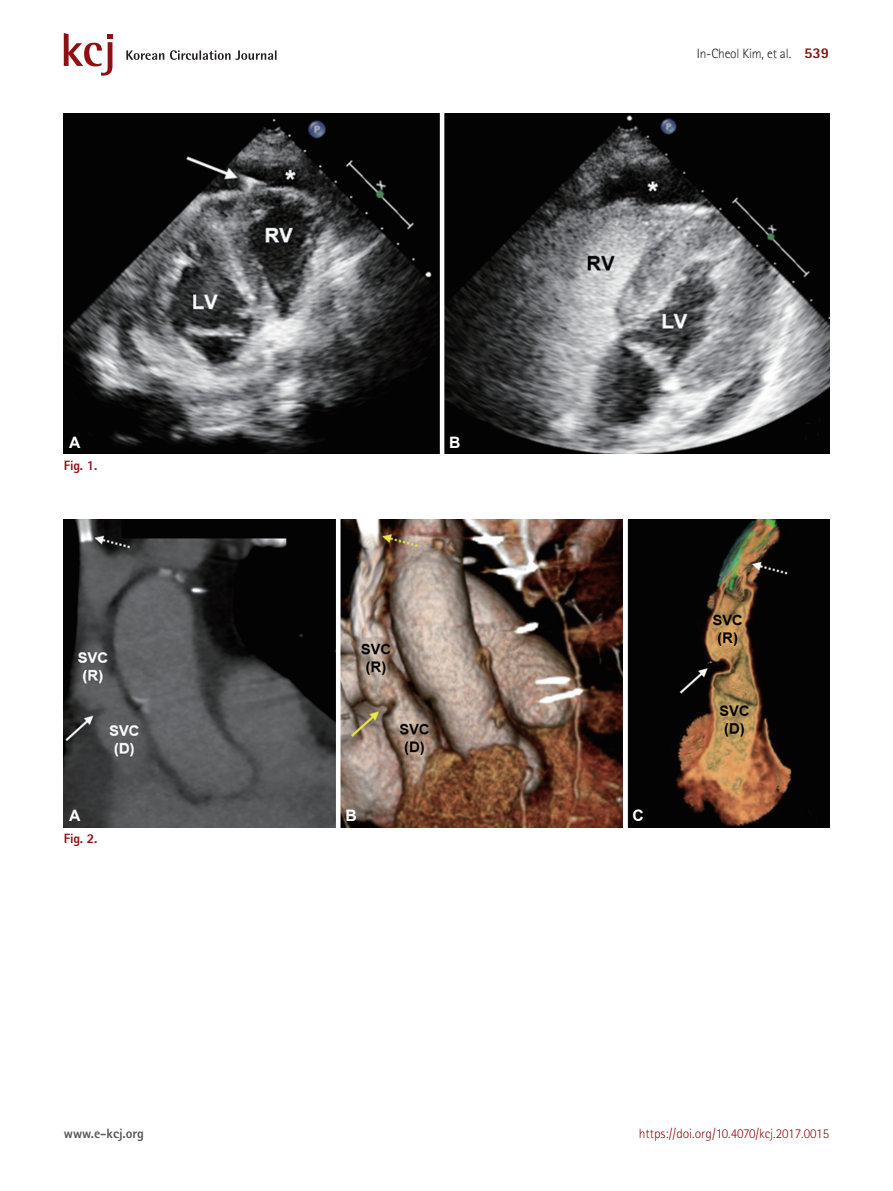
<style>
.page{position:relative;width:893px;height:1191px;background:#fff}
.page>*{position:absolute;margin:0;border:0;box-sizing:border-box;transform-origin:0 0}
.t1{font:700 15.75px "Arial";color:#fff}
.t2{font:300 13.5px "Rotis Sans Serif Std";color:#900f13}
.t3{font:300 13.5px "Rotis Sans Serif Std";letter-spacing:-.01em;color:#231f20}
.t4{font:800 13.5px "Rotis Sans Serif Std";color:#57585a}
.t5{font:800 13.5px "Rotis Sans Serif Std";letter-spacing:-.015em;color:#900f13}
.s1{font-weight:800;font-size:15px;color:#900f13}
</style>
<div class="page">
<svg style="left:126px;top:50px;width:151px;height:10px"></svg>
<svg style="left:64px;top:33px;width:49px;height:43px"></svg>
<img style="left:64px;top:520px;width:765px;height:307px">
<hr style="left:336px;top:514px;width:4px;height:320px;background:#fff">
<hr style="left:623px;top:514px;width:4px;height:320px;background:#fff">
<img style="left:64px;top:113px;width:765px;height:340px">
<hr style="left:440px;top:111px;width:4px;height:345px;background:#fff">
<p class="t3" style="left:697px;top:46px;width:134px">In-Cheol Kim, et al. <span class="s1">539</span></p>
<p class="t1" style="left:69px;top:432px;width:13px">A</p>
<p class="t1" style="left:449px;top:432px;width:13px">B</p>
<p class="t5" style="left:64px;top:457px;width:35px">Fig. 1.</p>
<p class="t1" style="left:69px;top:805px;width:13px">A</p>
<p class="t1" style="left:345px;top:805px;width:13px">B</p>
<p class="t1" style="left:632px;top:805px;width:13px">C</p>
<p class="t5" style="left:64px;top:830px;width:35px">Fig. 2.</p>
<p class="t4" style="left:64px;top:1124px;width:82px">www.e-kcj.org</p>
<p class="t2" style="left:639px;top:1125px;width:192px">https://doi.org/10.4070/kcj.2017.0015</p>
</div>
